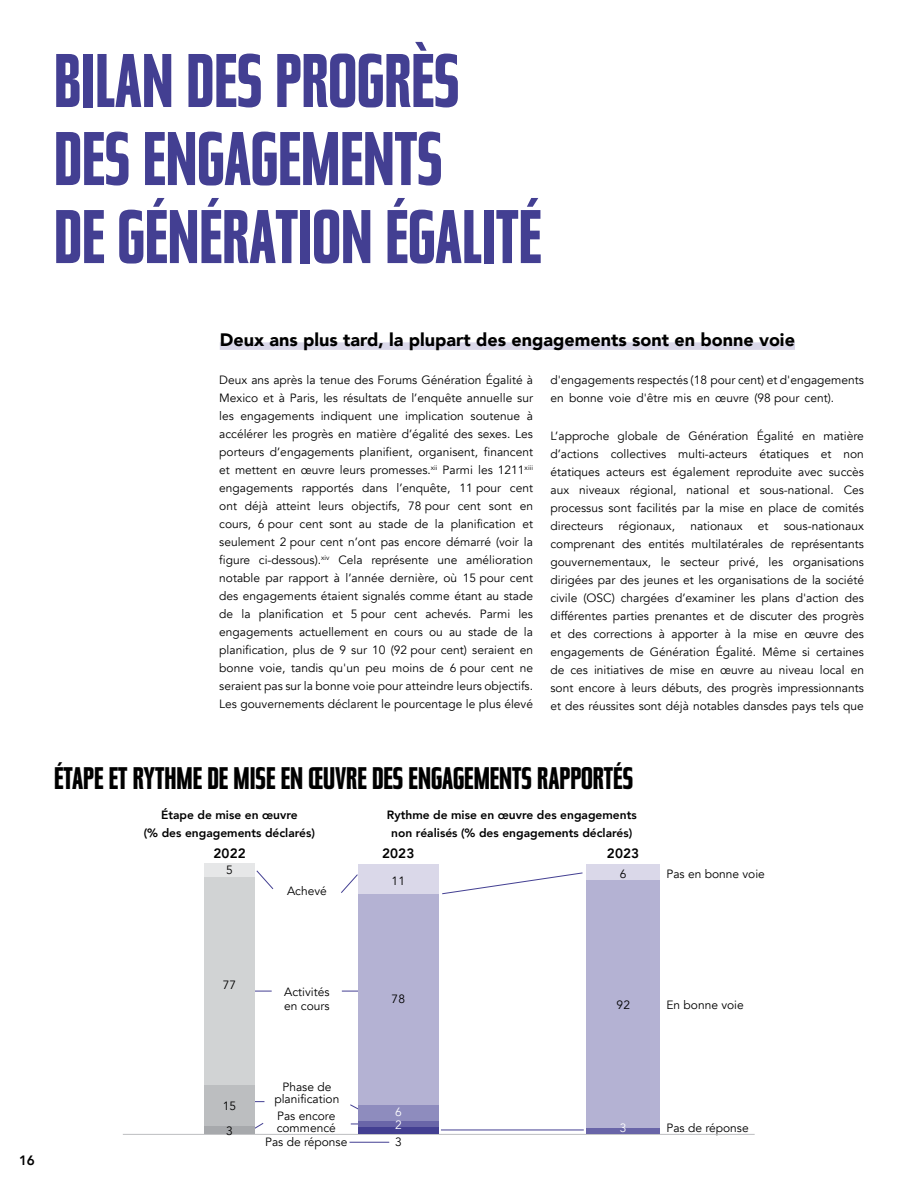
<style>
.page{position:relative;width:918px;height:1188px;background:#fff}
.page>*{position:absolute;margin:0;border:0;box-sizing:border-box;transform-origin:0 0}
.t1{font:700 76.5px/78px "Tasse";color:#433f92}
.t2{font:700 31.5px "Tasse";color:#000}
.t3{font:900 18px "Avenir";color:#000}
.t4{font:800 13.5px "Avenir";letter-spacing:.01em;color:#000}
.t5{font:12px/18px "Avenir";color:#000;text-align:justify}
.t6{font:800 12px/18px "Avenir";color:#000;text-align:center}
.t7{font:12px "Avenir";color:#fff}
</style>
<div class="page">
<div style="left:220px;top:342px;width:575px;height:8px;background:#dad8e9"></div>
<hr style="left:123px;top:1134px;width:632px;height:1px;background:#bcbec0">
<svg style="left:255px;top:991px;width:17px;height:1px"></svg>
<hr style="left:350px;top:1142px;width:39px;height:1px;background:#433f92">
<svg style="left:350px;top:1104px;width:8px;height:6px"></svg>
<svg style="left:255px;top:1123px;width:9px;height:6px"></svg>
<svg style="left:342px;top:991px;width:16px;height:1px"></svg>
<div style="left:204px;top:1126px;width:51px;height:8px;background:#a7a9ac"></div>
<div style="left:204px;top:1085px;width:51px;height:41px;background:#bcbec0"></div>
<div style="left:204px;top:877px;width:51px;height:208px;background:#d1d3d4"></div>
<div style="left:204px;top:863px;width:51px;height:14px;background:#e6e7e8"></div>
<div style="left:358px;top:1127px;width:80px;height:7px;background:#433f92"></div>
<div style="left:358px;top:1121px;width:80px;height:6px;background:#6965a8"></div>
<div style="left:358px;top:1104px;width:80px;height:17px;background:#8e8cbe"></div>
<div style="left:358px;top:894px;width:80px;height:210px;background:#b4b2d3"></div>
<div style="left:358px;top:864px;width:80px;height:30px;background:#dad8e9"></div>
<div style="left:586px;top:1127px;width:74px;height:7px;background:#6965a8"></div>
<div style="left:586px;top:879px;width:74px;height:248px;background:#b4b2d3"></div>
<div style="left:586px;top:864px;width:74px;height:15px;background:#dad8e9"></div>
<svg style="left:442px;top:872px;width:141px;height:23px"></svg>
<hr style="left:441px;top:1130px;width:143px;height:1px;background:#433f92">
<svg style="left:256px;top:870px;width:18px;height:19px"></svg>
<svg style="left:341px;top:874px;width:17px;height:19px"></svg>
<h1 class="t1" style="left:54px;top:42px;width:489px">BILAN DES PROGRÈS<br>DES ENGAGEMENTS<br>DE GÉNÉRATION ÉGALITÉ</h1>
<h3 class="t3" style="left:220px;top:324px;width:577px">Deux ans plus tard, la plupart des engagements sont en bonne voie</h3>
<p class="t5" style="left:219px;top:371px;width:315px">Deux ans après la tenue des Forums Génération Égalité à Mexico et à Paris, les résultats de l’enquête annuelle sur les engagements indiquent une implication soutenue à accélérer les progrès en matière d’égalité des sexes. Les porteurs d’engagements planifient, organisent, financent et mettent en œuvre leurs promesses.<sup>xii</sup> Parmi les 1211<sup>xiii </sup>engagements rapportés dans l’enquête, 11 pour cent ont déjà atteint leurs objectifs, 78 pour cent sont en cours, 6 pour cent sont au stade de la planification et seulement 2 pour cent n’ont pas encore démarré (voir la figure ci-dessous).<sup>xiv</sup> Cela représente une amélioration notable par rapport à l’année dernière, où 15 pour cent des engagements étaient signalés comme étant au stade de la planification et 5 pour cent achevés. Parmi les engagements actuellement en cours ou au stade de la planification, plus de 9 sur 10 (92 pour cent) seraient en bonne voie, tandis qu'un peu moins de 6 pour cent ne seraient pas sur la bonne voie pour atteindre leurs objectifs.<br>Les gouvernements déclarent le pourcentage le plus élevé</p>
<p class="t5" style="left:550px;top:371px;width:315px">d'engagements respectés (18 pour cent) et d'engagements en bonne voie d'être mis en œuvre (98 pour cent).</p>
<p class="t5" style="left:550px;top:427px;width:315px">L’approche globale de Génération Égalité en matière d’actions collectives multi-acteurs étatiques et non étatiques acteurs est également reproduite avec succès aux niveaux régional, national et sous-national. Ces processus sont facilités par la mise en place de comités directeurs</p>
<p class="t5" style="left:619px;top:517px;width:58px">régionaux,</p>
<p class="t5" style="left:690px;top:517px;width:54px">nationaux</p>
<p class="t5" style="left:758px;top:517px;width:12px">et</p>
<p class="t5" style="left:550px;top:517px;width:315px;text-indent:233px">sous-nationaux comprenant des entités multilatérales de représentants gouvernementaux, le secteur privé, les organisations dirigées par des jeunes et les organisations de la société civile (OSC) chargées d’examiner les plans d'action des différentes parties prenantes et de discuter des progrès et des corrections à apporter à la mise en œuvre des engagements de Génération Égalité. Même si certaines de ces initiatives de mise en œuvre au niveau local en sont encore à leurs débuts, des progrès impressionnants et des réussites sont déjà notables dansdes pays tels que</p>
<h2 class="t2" style="left:54px;top:761px;width:581px">ÉTAPE ET RYTHME DE MISE EN ŒUVRE DES ENGAGEMENTS RAPPORTÉS</h2>
<p class="t6" style="left:144px;top:806px;width:173px">Étape de mise en œuvre<br>(% des engagements déclarés)</p>
<p class="t6" style="left:387px;top:806px;width:251px">Rythme de mise en œuvre des engagements non réalisés (% des engagements déclarés)</p>
<p class="t4" style="left:213px;top:843px;width:34px">2022</p>
<p class="t4" style="left:382px;top:843px;width:34px">2023</p>
<p class="t4" style="left:607px;top:843px;width:34px">2023</p>
<p class="t5" style="left:226px;top:861px;width:8px">5</p>
<p class="t5" style="left:287px;top:882px;width:41px">Achevé</p>
<p class="t5" style="left:392px;top:872px;width:15px">11</p>
<p class="t5" style="left:620px;top:865px;width:8px">6</p>
<p class="t5" style="left:666px;top:865px;width:100px">Pas en bonne voie</p>
<p class="t4" style="left:19px;top:1150px;width:17px">16</p>
<p class="t5" style="left:223px;top:976px;width:15px">77</p>
<p class="t5" style="left:223px;top:1097px;width:15px">15</p>
<p class="t5" style="left:226px;top:1122px;width:8px">3</p>
<p class="t5" style="left:284px;top:984px;width:47px;line-height:14.4px">Activités en cours</p>
<p class="t5" style="left:274px;top:1081px;width:67px;line-height:12px;text-align:center">Phase de planification</p>
<p class="t5" style="left:277px;top:1110px;width:61px;line-height:12px">Pas encore commencé</p>
<p class="t5" style="left:265px;top:1133px;width:84px">Pas de réponse</p>
<p class="t5" style="left:392px;top:990px;width:15px">78</p>
<p class="t7" style="left:395px;top:1105px;width:8px">6</p>
<p class="t7" style="left:395px;top:1118px;width:8px">2</p>
<p class="t5" style="left:395px;top:1133px;width:8px">3</p>
<p class="t5" style="left:617px;top:996px;width:15px">92</p>
<p class="t5" style="left:666px;top:997px;width:79px">En bonne voie</p>
<p class="t7" style="left:620px;top:1121px;width:8px">3</p>
<p class="t5" style="left:666px;top:1119px;width:84px">Pas de réponse</p>
</div>
